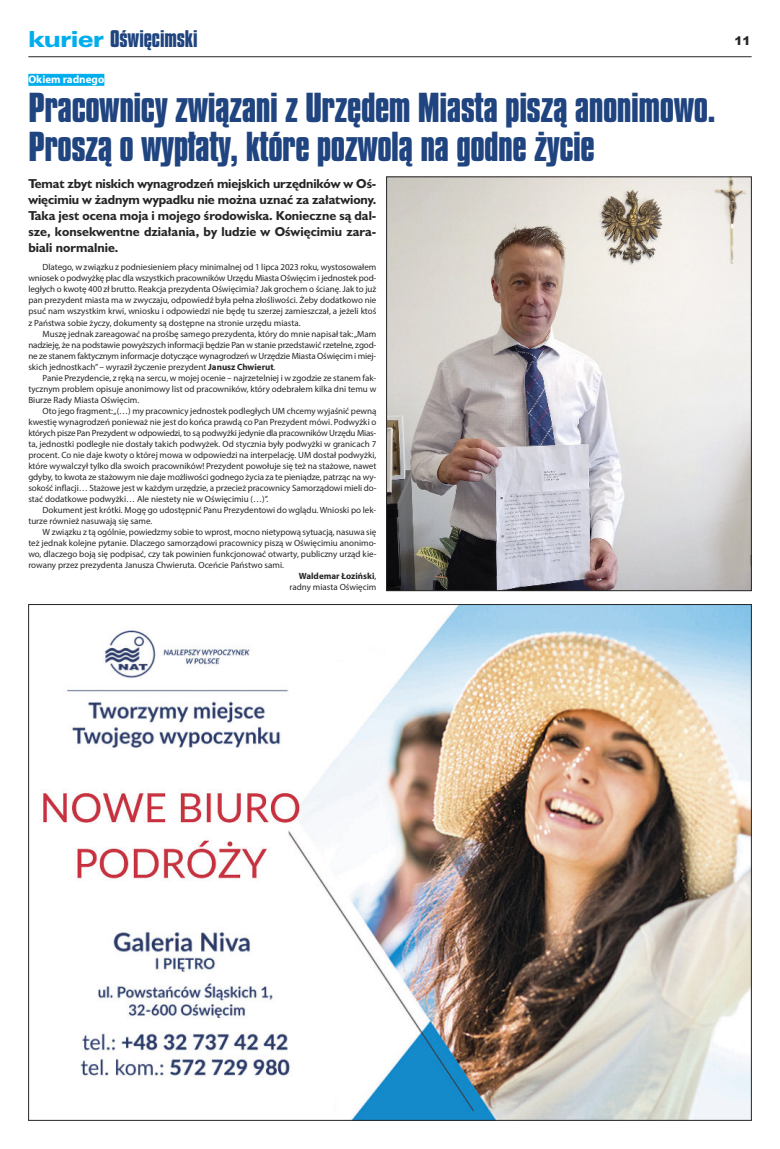
<style>
.page{position:relative;width:780px;height:1149px;background:#fff}
.page>*{position:absolute;margin:0;border:0;box-sizing:border-box;transform-origin:0 0}
.t1{font:36px/39px "Compacta EU Bold";letter-spacing:-.015em;color:#20447f}
.t2{font:20.7px "Compacta EU Bold";letter-spacing:-.005em;color:#20447f}
.t3{font:700 13px/16px "Humanst 521 EU";color:#272627;text-align:justify}
.t4{font:900 12px "Arial";color:#272627}
.t5{font:700 11px "Myriad Pro";color:#fff}
.t6{font:9px/11px "Myriad Pro";color:#272627;text-align:justify}
.t7{font:700 9px "Myriad Pro";color:#272627}
.s1{font-family:"Zurich Blk Ex EU";font-size:22.1px;color:#00aded}
.s2{font-weight:700}
.s3{font-weight:400}
</style>
<div class="page">
<hr style="left:28px;top:56px;width:723px;height:1px;background:#272627">
<img style="left:42px;top:606px;width:707px;height:512px">
<div style="left:28px;top:74px;width:76px;height:12px;background:#00aded"></div>
<img style="left:388px;top:178px;width:361px;height:410px">
<div style="left:386px;top:176px;width:365px;height:414px;border:1px solid #272627"></div>
<h2 class="t2" style="left:28px;top:26px;width:171px"><span class="s1">kurier</span> Oświęcimski</h2>
<h3 class="t4" style="left:734px;top:34px;width:18px">11</h3>
<p class="t5" style="left:28px;top:75px;width:77px">Okiem radnego</p>
<h1 class="t1" style="left:28px;top:90px;width:689px">Pracownicy związani z Urzędem Miasta piszą anonimowo.<br>Proszą o wypłaty, które pozwolą na godne życie</h1>
<p class="t3" style="left:28px;top:175px;width:349px">Temat zbyt niskich wynagrodzeń miejskich urzędników w Oś&shy;więcimiu w żadnym wypadku nie można uznać za załatwiony.<br>Taka jest ocena moja i mojego środowiska. Konieczne są dal&shy;sze, konsekwentne działania, by ludzie w Oświęcimiu zara&shy;biali normalnie.</p>
<p class="t6" style="left:28px;top:262px;width:349px;text-indent:14px">Dlatego, w związku z podniesieniem płacy minimalnej od 1 lipca 2023 roku, wystosowałem wniosek o podwyżkę płac dla wszystkich pracowników Urzędu Miasta Oświęcim i jednostek pod&shy;ległych o kwotę 400 zł brutto. Reakcja prezydenta Oświęcimia? Jak grochem o ścianę. Jak to już pan prezydent miasta ma w zwyczaju, odpowiedź była pełna złośliwości. Żeby dodatkowo nie psuć nam wszystkim krwi, wniosku i odpowiedzi nie będę tu szerzej zamieszczał, a jeżeli ktoś z Państwa sobie życzy, dokumenty są dostępne na stronie urzędu miasta.</p>
<p class="t6" style="left:28px;top:328px;width:349px;text-indent:14px">Muszę jednak zareagować na prośbę samego prezydenta, który do mnie napisał tak:„Mam nadzieję, że na podstawie powyższych informacji będzie Pan w stanie przedstawić rzetelne, zgod&shy;ne ze stanem faktycznym informacje dotyczące wynagrodzeń w Urzędzie Miasta Oświęcim i miej&shy;skich jednostkach” – wyraził życzenie prezydent <span class="s2">Janusz Chwierut</span>.</p>
<p class="t6" style="left:28px;top:372px;width:349px;text-indent:14px">Panie Prezydencie, z ręką na sercu, w mojej ocenie – najrzetelniej i w zgodzie ze stanem fak&shy;tycznym problem opisuje anonimowy list od pracowników, który odebrałem kilka dni temu w Biurze Rady Miasta Oświęcim.</p>
<p class="t6" style="left:28px;top:405px;width:349px;text-indent:14px">Oto jego fragment:„(…) my pracownicy jednostek podległych UM chcemy wyjaśnić pewną kwestię wynagrodzeń ponieważ nie jest do końca prawdą co Pan Prezydent mówi. Podwyżki o których pisze Pan Prezydent w odpowiedzi, to są podwyżki jedynie dla pracowników Urzędu Mias&shy;ta, jednostki podległe nie dostały takich podwyżek. Od stycznia były podwyżki w granicach 7 procent. Co nie daje kwoty o której mowa w odpowiedzi na interpelację. UM dostał podwyżki, które wywalczył tylko dla swoich pracowników! Prezydent powołuje się też na stażowe, nawet gdyby, to kwota ze stażowym nie daje możliwości godnego życia za te pieniądze, patrząc na wy&shy;sokość inflacji… Stażowe jest w każdym urzędzie, a przecież pracownicy Samorządowi mieli do&shy;stać dodatkowe podwyżki… Ale niestety nie w Oświęcimiu (…)”.</p>
<p class="t6" style="left:28px;top:504px;width:349px;text-indent:14px">Dokument jest krótki. Mogę go udostępnić Panu Prezydentowi do wglądu. Wnioski po lek&shy;turze również nasuwają się same.</p>
<p class="t6" style="left:43px;top:526px;width:335px">W związku z tą ogólnie, powiedzmy sobie to wprost, mocno nietypową sytuacją, nasuwa się</p>
<p class="t6" style="left:28px;top:537px;width:349px">też jednak kolejne pytanie. Dlaczego samorządowi pracownicy piszą w Oświęcimiu anonimo-</p>
<p class="t6" style="left:28px;top:548px;width:350px">wo, dlaczego boją się podpisać, czy tak powinien funkcjonować otwarty, publiczny urząd kie-</p>
<p class="t6" style="left:28px;top:559px;width:257px">rowany przez prezydenta Janusza Chwieruta. Oceńcie Państwo sami.</p>
<p class="t7" style="left:299px;top:572px;width:79px">Waldemar Łoziński<span class="s3">,</span></p>
<p class="t6" style="left:289px;top:581px;width:88px">radny miasta Oświęcim</p>
</div>
